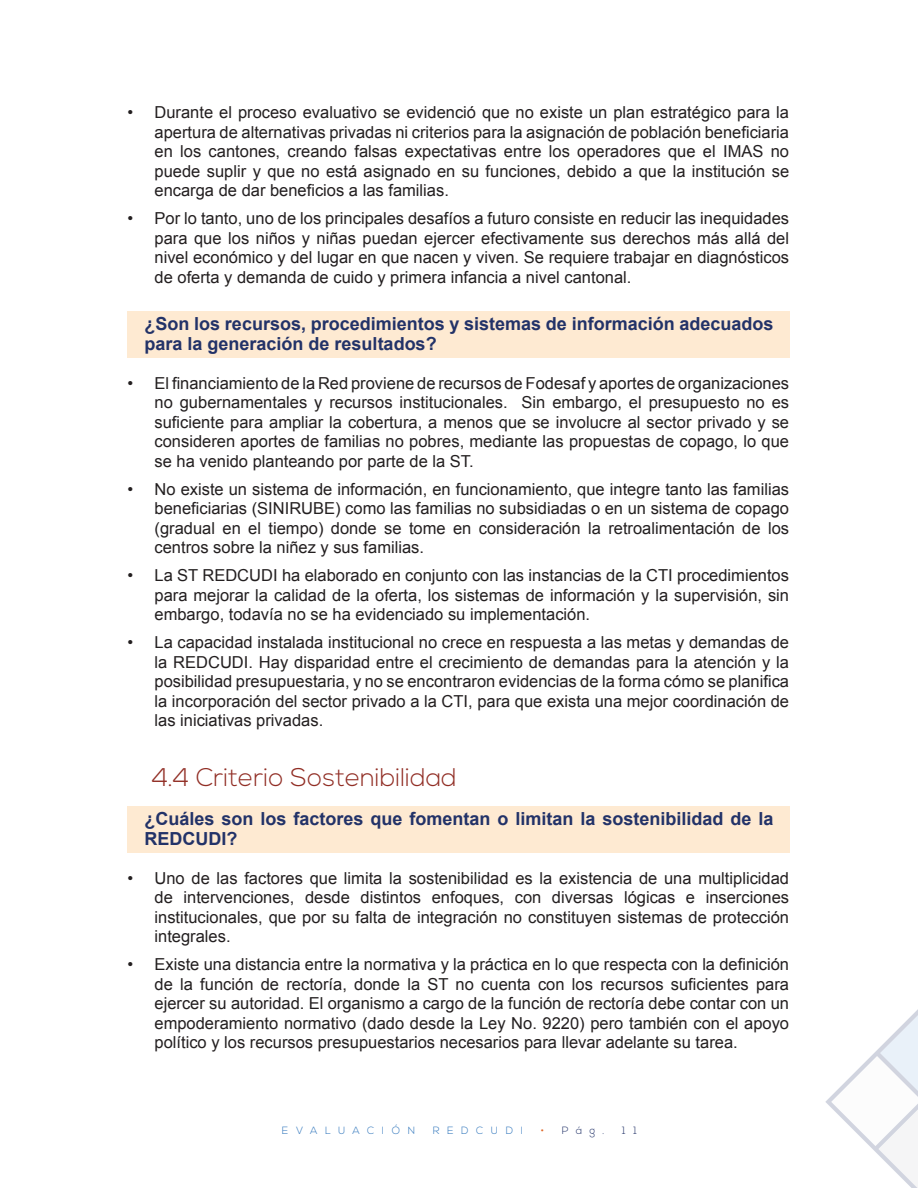
<style>
.page{position:relative;width:918px;height:1188px;background:#fff}
.page>*{position:absolute;margin:0;border:0;box-sizing:border-box;transform-origin:0 0}
.List_Paragraph{font:300 25.5px "Nexa";color:#912e25}
.t1{font:700 18px/19.5px "Arial";color:#223268}
.t2{font:16.5px/19.5px "Arial";color:#231f20;text-align:justify}
.t3{font:300 10.5px "Nexa";letter-spacing:.73em;color:#3378bd}
.t4{font:300 10.5px "Nexa";color:#223268}
.s1{color:#de6728}
</style>
<div class="page">
<svg style="left:825px;top:1009px;width:93px;height:179px"></svg>
<div style="left:128px;top:806px;width:662px;height:47px;background:#feead2"></div>
<div style="left:128px;top:311px;width:662px;height:47px;background:#feead2"></div>
<p class="t2" style="left:155px;top:103px;width:636px;text-indent:-27px">• Durante el proceso evaluativo se evidenció que no existe un plan estratégico para la apertura de alternativas privadas ni criterios para la asignación de población beneficiaria en los cantones, creando falsas expectativas entre los operadores que el IMAS no puede suplir y que no está asignado en su funciones, debido a que la institución se encarga de dar beneficios a las familias.</p>
<p class="t2" style="left:155px;top:209px;width:636px;text-indent:-27px">• Por lo tanto, uno de los principales desafíos a futuro consiste en reducir las inequidades para que los niños y niñas puedan ejercer efectivamente sus derechos más allá del nivel económico y del lugar en que nacen y viven. Se requiere trabajar en diagnósticos de oferta y demanda de cuido y primera infancia a nivel cantonal.</p>
<p class="t1" style="left:145px;top:315px;width:630px">¿Son los recursos, procedimientos y sistemas de información adecuados para la generación de resultados?</p>
<p class="t2" style="left:155px;top:373px;width:636px;text-indent:-27px">• El financiamiento de la Red proviene de recursos de Fodesaf y aportes de organizaciones no gubernamentales y recursos institucionales. Sin embargo, el presupuesto no es suficiente para ampliar la cobertura, a menos que se involucre al sector privado y se consideren aportes de familias no pobres, mediante las propuestas de copago, lo que se ha venido planteando por parte de la ST.</p>
<p class="t2" style="left:155px;top:479px;width:636px;text-indent:-27px">• No existe un sistema de información, en funcionamiento, que integre tanto las familias beneficiarias (SINIRUBE) como las familias no subsidiadas o en un sistema de copago (gradual en el tiempo) donde se tome en consideración la retroalimentación de los centros sobre la niñez y sus familias.</p>
<p class="t2" style="left:155px;top:566px;width:636px;text-indent:-27px">• La ST REDCUDI ha elaborado en conjunto con las instancias de la CTI procedimientos para mejorar la calidad de la oferta, los sistemas de información y la supervisión, sin embargo, todavía no se ha evidenciado su implementación.</p>
<p class="t2" style="left:155px;top:633px;width:636px;text-indent:-27px">• La capacidad instalada institucional no crece en respuesta a las metas y demandas de la REDCUDI. Hay disparidad entre el crecimiento de demandas para la atención y la posibilidad presupuestaria, y no se encontraron evidencias de la forma cómo se planifica la incorporación del sector privado a la CTI, para que exista una mejor coordinación de las iniciativas privadas.</p>
<p class="List_Paragraph" style="left:152px;top:763px;width:307px">4.4 Criterio Sostenibilidad</p>
<p class="t1" style="left:145px;top:810px;width:630px">¿Cuáles son los factores que fomentan o limitan la sostenibilidad de la<br>REDCUDI?</p>
<p class="t2" style="left:155px;top:868px;width:636px;text-indent:-27px">• Uno de las factores que limita la sostenibilidad es la existencia de una multiplicidad de intervenciones, desde distintos enfoques, con diversas lógicas e inserciones institucionales, que por su falta de integración no constituyen sistemas de protección integrales.</p>
<p class="t2" style="left:155px;top:955px;width:636px;text-indent:-27px">• Existe una distancia entre la normativa y la práctica en lo que respecta con la definición de la función de rectoría, donde la ST no cuenta con los recursos suficientes para ejercer su autoridad. El organismo a cargo de la función de rectoría debe contar con un empoderamiento normativo (dado desde la Ley No. 9220) pero también con el apoyo político y los recursos presupuestarios necesarios para llevar adelante su tarea.</p>
<p class="t3" style="left:282px;top:1125px;width:135px">EVALUACIÓN</p>
<p class="t3" style="left:433px;top:1125px;width:92px">REDCUDI</p>
<p class="t4" style="left:541px;top:1125px;width:65px"><span class="s1">•</span> Pág.</p>
<p class="t4" style="left:622px;top:1125px;width:16px">1 1</p>
</div>
